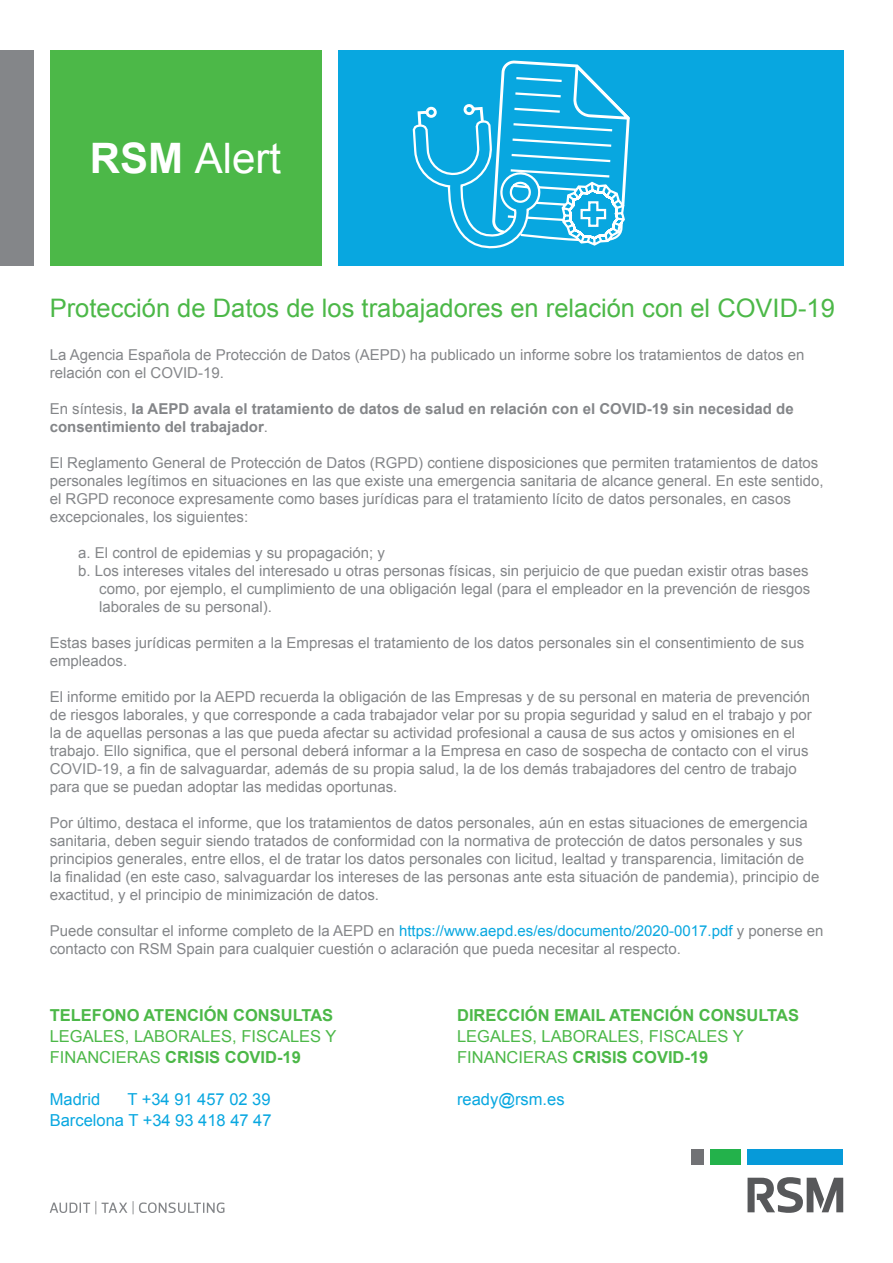
<style>
.page{position:relative;width:893px;height:1263px;background:#fff}
.page>*{position:absolute;margin:0;border:0;box-sizing:border-box;transform-origin:0 0}
.t1{font:42px "Arial";color:#fff}
.t2{font:25.5px "Arial";color:#4cb848}
.t3{font:16.5px/21px "Arial";color:#4cb848}
.t4{font:700 16.5px "Arial";color:#4cb848}
.t5{font:16.5px/21px "Arial";color:#08a7e0;text-align:right}
.t6{font:15px/18px "Arial";color:#848689}
.t7{font:700 15px/18px "Arial";color:#848689}
.s1{font-weight:700}
.s2{font-weight:400}
.s3{color:#08a7e0}
</style>
<div class="page">
<div style="left:338px;top:50px;width:505px;height:215px;background:#08a7e0"></div>
<div style="left:50px;top:50px;width:271px;height:215px;background:#4cb848"></div>
<div style="left:0;top:50px;width:33px;height:215px;background:#848689"></div>
<svg style="left:50px;top:1201px;width:174px;height:13px"></svg>
<div style="left:747px;top:1149px;width:96px;height:16px;background:#069ad9"></div>
<div style="left:691px;top:1149px;width:12px;height:16px;background:#717275"></div>
<div style="left:710px;top:1149px;width:31px;height:16px;background:#23b24b"></div>
<svg style="left:747px;top:1177px;width:96px;height:36px"></svg>
<svg style="left:412px;top:60px;width:218px;height:189px"></svg>
<h1 class="t1" style="left:90px;top:131px;width:193px"><span class="s1">RSM</span> Alert</h1>
<h2 class="t2" style="left:50px;top:291px;width:787px">Protección de Datos de los trabajadores en relación con el COVID-19</h2>
<p class="t6" style="left:50px;top:345px;width:756px">La Agencia Española de Protección de Datos (AEPD) ha publicado un informe sobre los tratamientos de datos en relación con el COVID-19.</p>
<p class="t7" style="left:50px;top:400px;width:745px"><span class="s2">En síntesis,</span> la AEPD avala el tratamiento de datos de salud en relación con el COVID-19 sin necesidad de consentimiento del trabajador<span class="s2">.</span></p>
<p class="t6" style="left:50px;top:453px;width:775px">El Reglamento General de Protección de Datos (RGPD) contiene disposiciones que permiten tratamientos de datos personales legítimos en situaciones en las que existe una emergencia sanitaria de alcance general. En este sentido, el RGPD reconoce expresamente como bases jurídicas para el tratamiento lícito de datos personales, en casos excepcionales, los siguientes:</p>
<p class="t6" style="left:78px;top:543px;width:308px">a. El control de epidemias y su propagación; y</p>
<p class="t6" style="left:78px;top:561px;width:732px">b. Los intereses vitales del interesado u otras personas físicas, sin perjuicio de que puedan existir otras bases</p>
<p class="t6" style="left:99px;top:579px;width:713px">como, por ejemplo, el cumplimiento de una obligación legal (para el empleador en la prevención de riesgos</p>
<p class="t6" style="left:99px;top:597px;width:174px">laborales de su personal).</p>
<p class="t6" style="left:50px;top:633px;width:756px">Estas bases jurídicas permiten a la Empresas el tratamiento de los datos personales sin el consentimiento de sus empleados.</p>
<p class="t6" style="left:50px;top:687px;width:764px">El informe emitido por la AEPD recuerda la obligación de las Empresas y de su personal en materia de prevención de riesgos laborales, y que corresponde a cada trabajador velar por su propia seguridad y salud en el trabajo y por la de aquellas personas a las que pueda afectar su actividad profesional a causa de sus actos y omisiones en el trabajo. Ello significa, que el personal deberá informar a la Empresa en caso de sospecha de contacto con el virus COVID-19, a fin de salvaguardar, además de su propia salud, la de los demás trabajadores del centro de trabajo para que se puedan adoptar las medidas oportunas.</p>
<p class="t6" style="left:50px;top:813px;width:771px">Por último, destaca el informe, que los tratamientos de datos personales, aún en estas situaciones de emergencia sanitaria, deben seguir siendo tratados de conformidad con la normativa de protección de datos personales y sus principios generales, entre ellos, el de tratar los datos personales con licitud, lealtad y transparencia, limitación de la finalidad (en este caso, salvaguardar los intereses de las personas ante esta situación de pandemia), principio de exactitud, y el principio de minimización de datos.</p>
<p class="t6" style="left:50px;top:921px;width:775px">Puede consultar el informe completo de la AEPD en <span class="s3">https://www.aepd.es/es/documento/2020-0017.pdf</span> y ponerse en contacto con RSM Spain para cualquier cuestión o aclaración que pueda necesitar al respecto.</p>
<p class="t4" style="left:50px;top:1004px;width:285px">TELEFONO ATENCIÓN CONSULTAS</p>
<p class="t3" style="left:50px;top:1026px;width:288px">LEGALES, LABORALES, FISCALES Y<br>FINANCIERAS <span class="s1">CRISIS COVID-19</span></p>
<p class="t5" style="left:50px;top:1089px;width:52px">Madrid</p>
<p class="t5" style="left:50px;top:1089px;width:223px">T +34 91 457 02 39<br>Barcelona T +34 93 418 47 47</p>
<p class="t4" style="left:457px;top:1004px;width:343px">DIRECCIÓN EMAIL ATENCIÓN CONSULTAS</p>
<p class="t3" style="left:457px;top:1026px;width:288px">LEGALES, LABORALES, FISCALES Y<br>FINANCIERAS <span class="s1">CRISIS COVID-19</span></p>
<p class="t5" style="left:457px;top:1089px;width:109px">ready@rsm.es</p>
</div>
